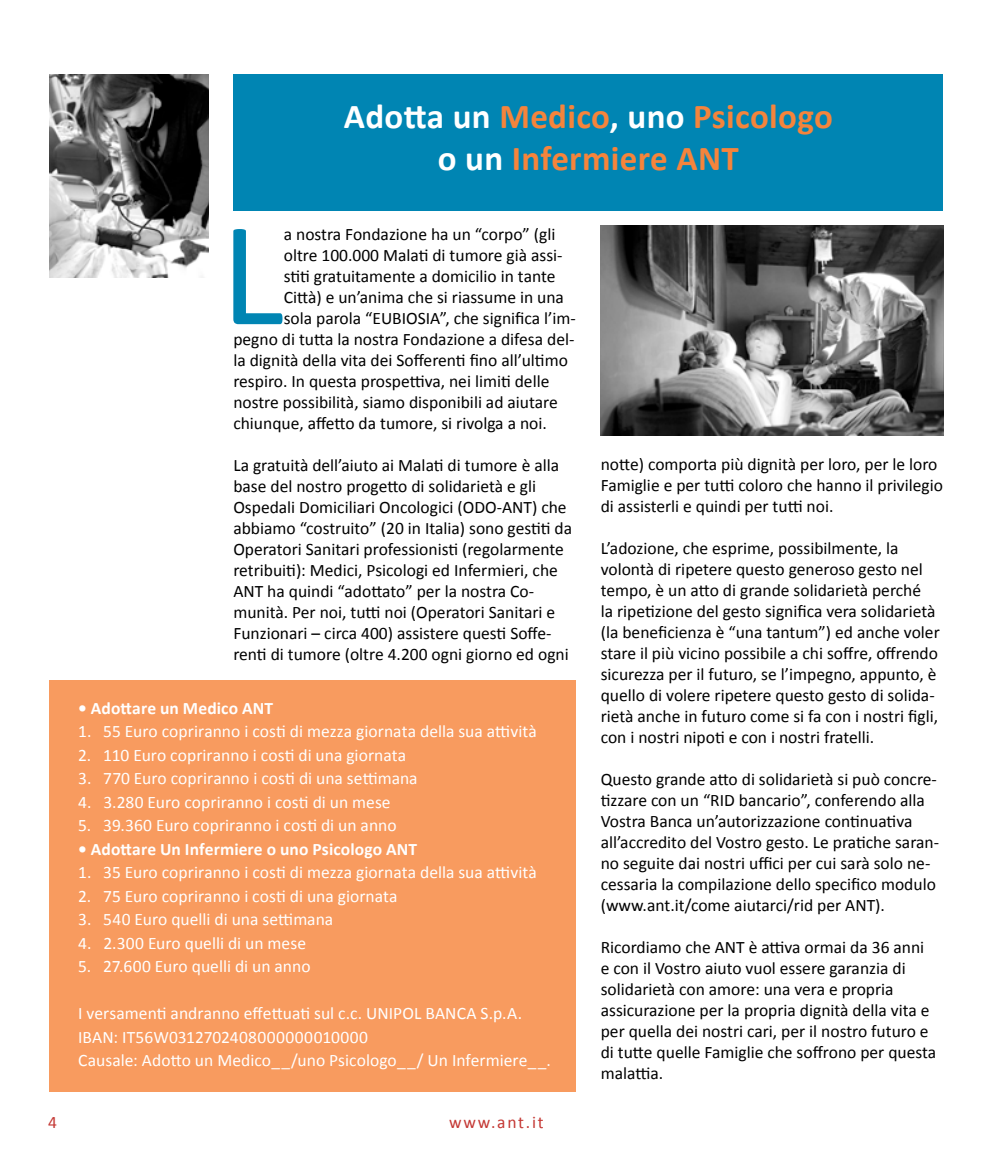
<style>
.page{position:relative;width:993px;height:1166px;background:#fff}
.page>*{position:absolute;margin:0;border:0;box-sizing:border-box;transform-origin:0 0}
.t1{font:149.8px "Calibri";color:#0085b3}
.t2{font:700 35px/42px "Calibri";letter-spacing:.01em;color:#f5843c;text-align:center}
.t3{font:17.5px/21px "Calibri";color:#000}
.t4{font:17.5px/23.4px "Calibri";color:#fff}
.t5{font:700 17.5px "Calibri";letter-spacing:.005em;color:#fff}
.t6{font:17.5px "Calibri";letter-spacing:.1em;color:#c43834}
.s1{color:#fff}
</style>
<div class="page">
<div style="left:233px;top:74px;width:710px;height:137px;background:#0085b3"></div>
<img style="left:50px;top:74px;width:158px;height:203px">
<img style="left:600px;top:225px;width:343px;height:210px">
<div style="left:50px;top:680px;width:525px;height:411px;background:#f89b5f"></div>
<h2 class="t2" style="left:344px;top:95px;width:490px"><span class="s1">Adotta un</span> Medico<span class="s1">, uno</span> Psicologo <span class="s1">o un</span> Infermiere ANT</h2>
<h1 class="t1" style="left:221px;top:180px;width:64px">L</h1>
<p class="t3" style="left:284px;top:224px;width:273px">a nostra Fondazione ha un “corpo” (gli</p>
<p class="t3" style="left:284px;top:245px;width:280px">oltre 100.000 Malati di tumore già assi-</p>
<p class="t3" style="left:284px;top:266px;width:273px">stiti gratuitamente a domicilio in tante</p>
<p class="t3" style="left:284px;top:287px;width:281px">Città) e un’anima che si riassume in una</p>
<p class="t3" style="left:284px;top:308px;width:293px">sola parola “EUBIOSIA”, che significa l’im-</p>
<p class="t3" style="left:233px;top:329px;width:342px">pegno di tutta la nostra Fondazione a difesa del-</p>
<p class="t3" style="left:233px;top:350px;width:336px">la dignità della vita dei Sofferenti fino all’ultimo</p>
<p class="t3" style="left:233px;top:371px;width:317px">respiro. In questa prospettiva, nei limiti delle</p>
<p class="t3" style="left:233px;top:392px;width:326px">nostre possibilità, siamo disponibili ad aiutare</p>
<p class="t3" style="left:233px;top:413px;width:315px">chiunque, affetto da tumore, si rivolga a noi.</p>
<p class="t3" style="left:233px;top:455px;width:340px">La gratuità dell’aiuto ai Malati di tumore è alla base del nostro progetto di solidarietà e gli Ospedali Domiciliari Oncologici (ODO-ANT) che abbiamo “costruito” (20 in Italia) sono gestiti da Operatori Sanitari professionisti (regolarmente retribuiti): Medici, Psicologi ed Infermieri, che ANT ha quindi “adottato” per la nostra Co&shy;munità. Per noi, tutti noi (Operatori Sanitari e Funzionari – circa 400) assistere questi Soffe&shy;renti di tumore (oltre 4.200 ogni giorno ed ogni</p>
<p class="t3" style="left:600px;top:454px;width:343px">notte) comporta più dignità per loro, per le loro<br>Famiglie e per tutti coloro che hanno il privilegio di assisterli e quindi per tutti noi.</p>
<p class="t3" style="left:600px;top:538px;width:340px">L’adozione, che esprime, possibilmente, la volontà di ripetere questo generoso gesto nel tempo, è un atto di grande solidarietà perché<br>la ripetizione del gesto significa vera solidarietà (la beneficienza è “una tantum”) ed anche voler stare il più vicino possibile a chi soffre, offrendo sicurezza per il futuro, se l’impegno, appunto, è quello di volere ripetere questo gesto di solida&shy;rietà anche in futuro come si fa con i nostri figli, con i nostri nipoti e con i nostri fratelli.</p>
<p class="t3" style="left:600px;top:769px;width:339px">Questo grande atto di solidarietà si può concre&shy;tizzare con un “RID bancario”, conferendo alla Vostra Banca un’autorizzazione continuativa all’accredito del Vostro gesto. Le pratiche saran&shy;no seguite dai nostri uffici per cui sarà solo ne&shy;cessaria la compilazione dello specifico modulo (www.ant.it/come aiutarci/rid per ANT).</p>
<p class="t3" style="left:600px;top:937px;width:337px">Ricordiamo che ANT è attiva ormai da 36 anni e con il Vostro aiuto vuol essere garanzia di solidarietà con amore: una vera e propria assicurazione per la propria dignità della vita e per quella dei nostri cari, per il nostro futuro e di tutte quelle Famiglie che soffrono per questa malattia.</p>
<p class="t5" style="left:78px;top:697px;width:196px">• Adottare un Medico ANT</p>
<p class="t4" style="left:78px;top:720px;width:460px">1. 55 Euro copriranno i costi di mezza giornata della sua attività</p>
<p class="t4" style="left:78px;top:743px;width:329px">2. 110 Euro copriranno i costi di una giornata</p>
<p class="t4" style="left:78px;top:767px;width:341px">3. 770 Euro copriranno i costi di una settimana</p>
<p class="t4" style="left:78px;top:790px;width:314px">4. 3.280 Euro copriranno i costi di un mese</p>
<p class="t4" style="left:78px;top:814px;width:320px">5. 39.360 Euro copriranno i costi di un anno</p>
<p class="t5" style="left:78px;top:838px;width:340px">• Adottare Un Infermiere o uno Psicologo ANT</p>
<p class="t4" style="left:78px;top:861px;width:460px">1. 35 Euro copriranno i costi di mezza giornata della sua attività</p>
<p class="t4" style="left:78px;top:884px;width:321px">2. 75 Euro copriranno i costi di una giornata</p>
<p class="t4" style="left:78px;top:908px;width:256px">3. 540 Euro quelli di una settimana</p>
<p class="t4" style="left:78px;top:931px;width:229px">4. 2.300 Euro quelli di un mese</p>
<p class="t4" style="left:78px;top:955px;width:234px">5. 27.600 Euro quelli di un anno</p>
<p class="t4" style="left:78px;top:1002px;width:474px">I versamenti andranno effettuati sul c.c. UNIPOL BANCA S.p.A.<br>IBAN: IT56W0312702408000000010000<br>Causale: Adotto un Medico__/uno Psicologo__/ Un Infermiere__.</p>
<p class="t6" style="left:48px;top:1111px;width:10px">4</p>
<p class="t6" style="left:449px;top:1111px;width:96px">www.ant.it</p>
</div>
